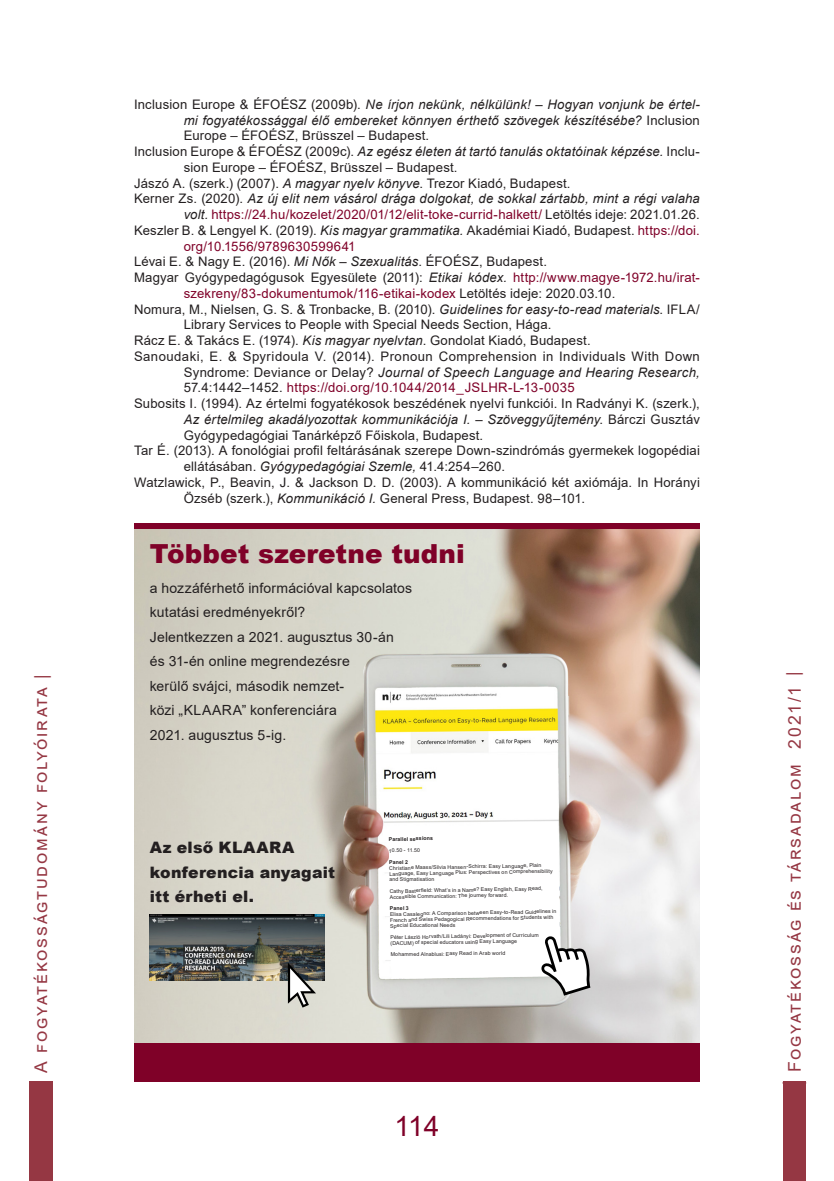
<style>
.page{position:relative;width:834px;height:1181px;background:#fff}
.page>*{position:absolute;margin:0;border:0;box-sizing:border-box;transform-origin:0 0}
.t1{font:28px "Arial";color:#7f0128}
.Normál_tompa{font:900 26.25px "Arial";letter-spacing:.005em;color:#7f0128}
.t2{font:17.5px "Arial";letter-spacing:.105em;color:#953743}
.Normál_tompa-2{font:900 15.75px/24.5px "Arial";letter-spacing:.015em;color:#231f20}
.Normál_tompa-3{font:14px/24.5px "Arial";letter-spacing:.01em;color:#231f20}
.Irodalom{font:13.12px/15.8px "Arial";letter-spacing:.015em;color:#231f20}
.Irodalom-2{font:italic 13.12px/15.8px "Arial";letter-spacing:.01em;color:#231f20;text-align:justify}
.Irodalom-3{font:13.12px/15.8px "Arial";letter-spacing:.015em;color:#7f0128}
.Címsor_1{font:5.25px/5.8px "Arial";color:#231f20}
.Címsor_1-2{font:700 5.25px "Arial";color:#231f20}
.s1{font-style:normal}
.s2{font-style:italic}
.s3{font-style:normal;color:#7f0128}
.s4{color:#7f0128}
.s5{color:#231f20}
.s6{font-style:italic;color:#231f20}
.s7{font-weight:700}
.s8{font-size:24.5px}
</style>
<div class="page">
<div style="left:783px;top:1081px;width:22px;height:100px;background:#953743"></div>
<div style="left:29px;top:1081px;width:24px;height:100px;background:#953743"></div>
<div style="left:136px;top:1042px;width:561px;height:39px;background:#7f0128"></div>
<img style="left:134px;top:530px;width:565px;height:512px">
<img style="left:150px;top:914px;width:174px;height:67px">
<svg style="left:288px;top:962px;width:28px;height:45px"></svg>
<svg style="left:388px;top:834px;width:202px;height:161px"></svg>
<h3 class="t2" style="left:29px;top:1085px;width:413px;rotate:-90deg">| A fogyatékosságtudomány folyóirata |</h3>
<p class="Irodalom-2" style="left:184px;top:96px;width:517px;text-indent:-50px"><span class="s1">Inclusion Europe &amp; ÉFOÉSZ (2009b).</span> Ne írjon nekünk, nélkülünk! – Hogyan vonjunk be értel&shy;mi fogyatékossággal élő embereket könnyen érthető szövegek készítésébe? <span class="s1">Inclusion Europe – ÉFOÉSZ, Brüsszel – Budapest.</span></p>
<p class="Irodalom" style="left:184px;top:143px;width:517px;text-indent:-50px">Inclusion Europe &amp; ÉFOÉSZ (2009c). <span class="s2">Az egész életen át tartó tanulás oktatóinak képzése.</span> Inclu&shy;sion Europe – ÉFOÉSZ, Brüsszel – Budapest.</p>
<p class="Irodalom" style="left:134px;top:175px;width:438px">Jászó A. (szerk.) (2007). <span class="s2">A magyar nyelv könyve</span>. Trezor Kiadó, Budapest.</p>
<p class="Irodalom-2" style="left:134px;top:191px;width:567px;text-align:right"><span class="s1">Kerner Zs. (2020).</span> Az új elit nem vásárol drága dolgokat, de sokkal zártabb, mint a régi valaha volt. <span class="s3">https://24.hu/kozelet/2020/01/12/elit-toke-currid-halkett/</span> <span class="s1">Letöltés ideje: 2021.01.26.</span></p>
<p class="Irodalom" style="left:184px;top:222px;width:517px;text-indent:-50px">Keszler B. &amp; Lengyel K. (2019). <span class="s2">Kis magyar grammatika.</span> Akadémiai Kiadó, Budapest. <span class="s4">https://doi. org/10.1556/9789630599641</span></p>
<p class="Irodalom" style="left:134px;top:254px;width:414px">Lévai E. &amp; Nagy E. (2016). <span class="s2">Mi Nők – Szexualitás</span>. ÉFOÉSZ, Budapest.</p>
<p class="Irodalom-3" style="left:184px;top:269px;width:517px;text-indent:-50px"><span class="s5">Magyar Gyógypedagógusok Egyesülete (2011):</span> <span class="s6">Etikai kódex.</span> http://www.magye-1972.hu/irat&shy;szekreny/83-dokumentumok/116-etikai-kodex <span class="s5">Letöltés ideje: 2020.03.10.</span></p>
<p class="Irodalom" style="left:184px;top:301px;width:517px;text-indent:-50px">Nomura, M., Nielsen, G. S. &amp; Tronbacke, B. (2010). <span class="s2">Guidelines for easy-to-read materials</span>. IFLA/<br>Library Services to People with Special Needs Section, Hága.</p>
<p class="Irodalom" style="left:134px;top:332px;width:458px">Rácz E. &amp; Takács E. (1974). <span class="s2">Kis magyar nyelvtan</span>. Gondolat Kiadó, Budapest.</p>
<p class="Irodalom" style="left:184px;top:348px;width:517px;text-align:justify;text-indent:-50px">Sanoudaki, E. &amp; Spyridoula V. (2014). Pronoun Comprehension in Individuals With Down Syndrome: Deviance or Delay? <span class="s2">Journal of Speech Language and Hearing Research, </span>57.4:1442–1452. <span class="s4">https://doi.org/10.1044/2014_JSLHR-L-13-0035</span></p>
<p class="Irodalom" style="left:184px;top:395px;width:517px;text-align:justify;text-indent:-50px">Subosits I. (1994). Az értelmi fogyatékosok beszédének nyelvi funkciói. In Radványi K. (szerk.), <span class="s2">Az értelmileg akadályozottak kommunikációja I. – Szöveggyűjtemény</span>. Bárczi Gusztáv Gyógypedagógiai Tanárképző Főiskola, Budapest.</p>
<p class="Irodalom" style="left:184px;top:443px;width:517px;text-indent:-50px">Tar É. (2013). A fonológiai profil feltárásának szerepe Down-szindrómás gyermekek logopédiai ellátásában. <span class="s2">Gyógypedagógiai Szemle,</span> 41.4:254–260.</p>
<p class="Irodalom" style="left:184px;top:474px;width:517px;text-indent:-50px">Watzlawick, P., Beavin, J. &amp; Jackson D. D. (2003). A kommunikáció két axiómája. In Horányi<br>Özséb (szerk.), <span class="s2">Kommunikáció I.</span> General Press, Budapest. 98–101.</p>
<p class="Normál_tompa" style="left:150px;top:535px;width:316px">Többet szeretne tudni</p>
<p class="Normál_tompa-3" style="left:150px;top:575px;width:264px">a hozzáférhető információval kapcsolatos kutatási eredményekről?<br>Jelentkezzen a 2021. augusztus 30-án és 31-én online megrendezésre<br>kerülő svájci, második nemzet-<br>közi „KLAARA” konferenciára<br>2021. augusztus 5-ig.</p>
<p class="Normál_tompa-2" style="left:150px;top:835px;width:187px">Az első KLAARA konferencia anyagait itt érheti el.</p>
<p class="Címsor_1-2" style="left:388px;top:835px;width:46px;rotate:-1deg">Parallel sessions</p>
<p class="Címsor_1" style="left:389px;top:847px;width:33px;rotate:-1deg">10.50 - 11.50</p>
<p class="Címsor_1" style="left:389px;top:859px;width:165px;rotate:-1deg"><span class="s7">Panel 2<br></span>Christiane Maass/Silvia Hansen-Schirra: Easy Language, Plain Language, Easy Language Plus: Perspectives on Comprehensibility and Stigmatisation</p>
<p class="Címsor_1" style="left:389px;top:888px;width:154px;rotate:-1deg">Cathy Basterfi eld: What’s in a Name? Easy English, Easy Read,<br>Accessible Communication: The journey forward.</p>
<p class="Címsor_1" style="left:390px;top:905px;width:168px;rotate:-1deg"><span class="s7">Panel 3<br></span>Elisa Casalegno: A Comparison between Easy-to-Read Guidelines in French and Swiss Pedagogical Recommendations for Students with Special Educational Needs</p>
<p class="Címsor_1" style="left:390px;top:934px;width:150px;rotate:-1deg">Péter László Horvath/Lili Ladányi: Development of Curriculum (DACUM) of special educators using Easy Language</p>
<p class="Címsor_1" style="left:390px;top:951px;width:116px;rotate:-1deg">Mohammed Alnablusi: Easy Read in Arab world</p>
<h1 class="t1" style="left:394px;top:1107px;width:46px">114</h1>
<h3 class="t2" style="left:782px;top:1086px;width:416px;rotate:-90deg"><span class="s8">|</span> Fogyatékosság és társadalom 2021/1 |</h3>
</div>
